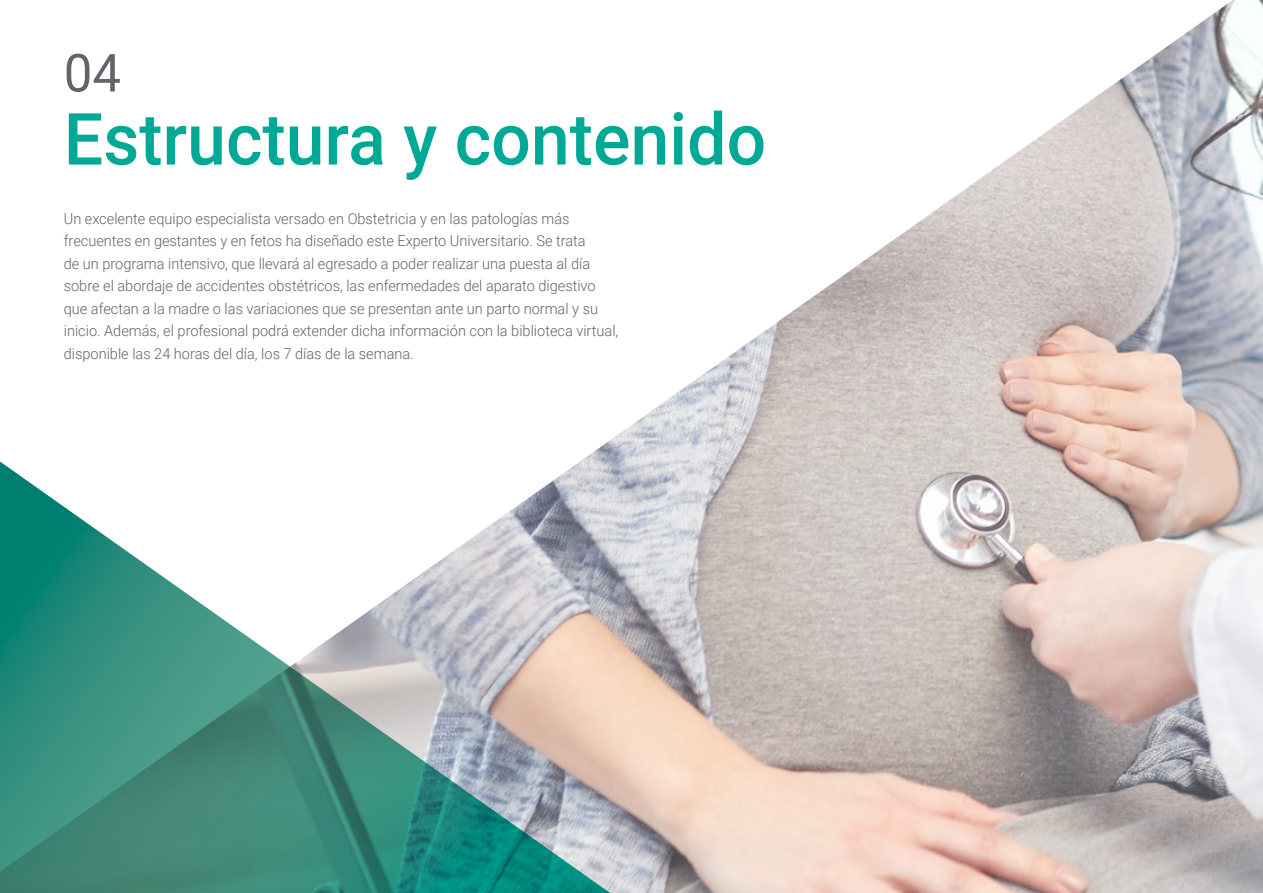
<style>
.page{position:relative;width:1263px;height:893px;background:#fff}
.page>*{position:absolute;margin:0;border:0;box-sizing:border-box;transform-origin:0 0}
.t1{font:500 72px "Roboto";color:#00a996}
.t2{font:52.5px "Roboto";color:#61646a}
.t3{font:300 15px/22.5px "Roboto";color:#61646a}
</style>
<div class="page">
<img style="left:602px;top:0;width:661px;height:893px">
<svg style="left:0;top:446px;width:640px;height:447px"></svg>
<h2 class="t2" style="left:64px;top:36px;width:59px">04</h2>
<h1 class="t1" style="left:64px;top:89px;width:704px">Estructura y contenido</h1>
<p class="t3" style="left:64px;top:207px;width:556px">Un excelente equipo especialista versado en Obstetricia y en las patologías más frecuentes en gestantes y en fetos ha diseñado este Experto Universitario. Se trata<br>de un programa intensivo, que llevará al egresado a poder realizar una puesta al día sobre el abordaje de accidentes obstétricos, las enfermedades del aparato digestivo que afectan a la madre o las variaciones que se presentan ante un parto normal y su inicio. Además, el profesional podrá extender dicha información con la biblioteca virtual, disponible las 24 horas del día, los 7 días de la semana.</p>
</div>
